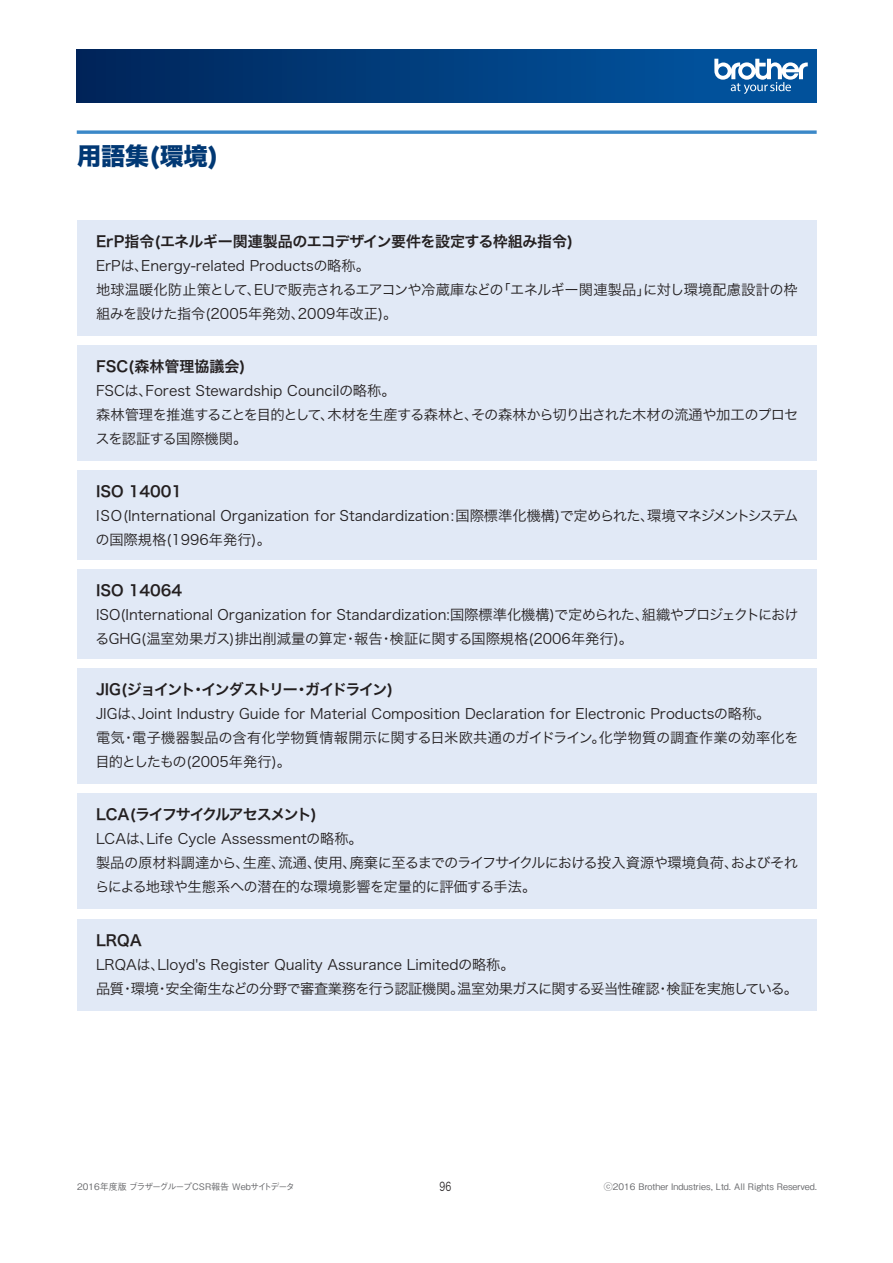
<style>
.page{position:relative;width:893px;height:1263px;background:#fff}
.page>*{position:absolute;margin:0;border:0;box-sizing:border-box;transform-origin:0 0}
.t1{font:24px "Hira Kaku Std W8";color:#013874}
.t2{font:15px "Hira Kaku Pro W6";letter-spacing:-.085em;color:#231f20}
.t3{font:15px "Hira Kaku Pro W6";letter-spacing:-.03em;color:#231f20}
.t4{font:15px "Hira Kaku Pro W6";color:#231f20}
.t5{font:14.25px/24px "Hira Kaku Pro W3";color:#231f20}
.t6{font:14.25px/24px "Hira Kaku Pro W3";letter-spacing:-.025em;color:#231f20}
.t7{font:14.25px/24px "Hira Kaku Pro W3";letter-spacing:-.02em;color:#231f20}
.t8{font:12px "Hira Kaku Pro W3";color:#231f20;scale:.75 1}
.t9{font:500 9px "Gothic BBB Pro";color:#6c6d70}
.t10{font:500 9px "Gothic BBB Pro";letter-spacing:-.03em;color:#6c6d70}
</style>
<div class="page">
<div style="left:77px;top:220px;width:739px;height:115px;background:#e1e9f6"></div>
<div style="left:76px;top:50px;width:741px;height:52px;background:linear-gradient(to right,#00265a,#0258a4)"></div>
<svg style="left:714px;top:59px;width:94px;height:35px"></svg>
<svg style="left:77px;top:130px;width:740px;height:4px;background:#5799cf"></svg>
<div style="left:77px;top:345px;width:739px;height:115px;background:#e1e9f6"></div>
<div style="left:77px;top:470px;width:739px;height:89px;background:#e1e9f6"></div>
<div style="left:77px;top:569px;width:739px;height:89px;background:#e1e9f6"></div>
<div style="left:77px;top:668px;width:739px;height:115px;background:#e1e9f6"></div>
<div style="left:77px;top:793px;width:739px;height:115px;background:#e1e9f6"></div>
<div style="left:77px;top:919px;width:739px;height:92px;background:#e1e9f6"></div>
<p class="t1" style="left:77px;top:142px;width:143px">用語集(環境)</p>
<p class="t3" style="left:96px;top:228px;width:479px">ErP指令(エネルギー関連製品のエコデザイン要件を設定する枠組み指令)</p>
<p class="t5" style="left:96px;top:253px;width:703px">ErPは、Energy-related Productsの略称。<br>地球温暖化防止策として、EUで販売されるエアコンや冷蔵庫などの「エネルギー関連製品」に対し環境配慮設計の枠組みを設けた指令(2005年発効、2009年改正)。</p>
<p class="t4" style="left:96px;top:353px;width:151px">FSC(森林管理協議会)</p>
<p class="t6" style="left:95px;top:378px;width:704px">FSCは、Forest Stewardship Councilの略称。<br>森林管理を推進することを目的として、木材を生産する森林と、その森林から切り出された木材の流通や加工のプロセスを認証する国際機関。</p>
<p class="t4" style="left:96px;top:478px;width:88px">ISO 14001</p>
<p class="t5" style="left:96px;top:503px;width:704px">ISO(International Organization for Standardization:国際標準化機構)で定められた、環境マネジメントシステムの国際規格(1996年発行)。</p>
<p class="t4" style="left:96px;top:577px;width:88px">ISO 14064</p>
<p class="t5" style="left:95px;top:602px;width:705px">ISO(International Organization for Standardization:国際標準化機構)で定められた、組織やプロジェクトにおけるGHG(温室効果ガス)排出削減量の算定・報告・検証に関する国際規格(2006年発行)。</p>
<p class="t2" style="left:96px;top:676px;width:299px">JIG(ジョイント・インダストリー・ガイドライン)</p>
<p class="t5" style="left:95px;top:701px;width:705px">JIGは、Joint Industry Guide for Material Composition Declaration for Electronic Productsの略称。<br>電気・電子機器製品の含有化学物質情報開示に関する日米欧共通のガイドライン。化学物質の調査作業の効率化を目的としたもの(2005年発行)。</p>
<p class="t2" style="left:96px;top:801px;width:222px">LCA(ライフサイクルアセスメント)</p>
<p class="t6" style="left:95px;top:826px;width:704px">LCAは、Life Cycle Assessmentの略称。<br>製品の原材料調達から、生産、流通、使用、廃棄に至るまでのライフサイクルにおける投入資源や環境負荷、およびそれらによる地球や生態系への潜在的な環境影響を定量的に評価する手法。</p>
<p class="t3" style="left:96px;top:927px;width:47px">LRQA</p>
<p class="t7" style="left:96px;top:952px;width:703px">LRQAは、Lloyd's Register Quality Assurance Limitedの略称。<br>品質・環境・安全衛生などの分野で審査業務を行う認証機関。温室効果ガスに関する妥当性確認・検証を実施している。</p>
<p class="t8" style="left:440px;top:1175px;width:17px">96</p>
<p class="t10" style="left:77px;top:1180px;width:219px">2016年度版 ブラザーグループCSR報告 Webサイトデータ</p>
<p class="t9" style="left:604px;top:1180px;width:215px">ⓒ2016 Brother Industries, Ltd. All Rights Reserved.</p>
</div>
